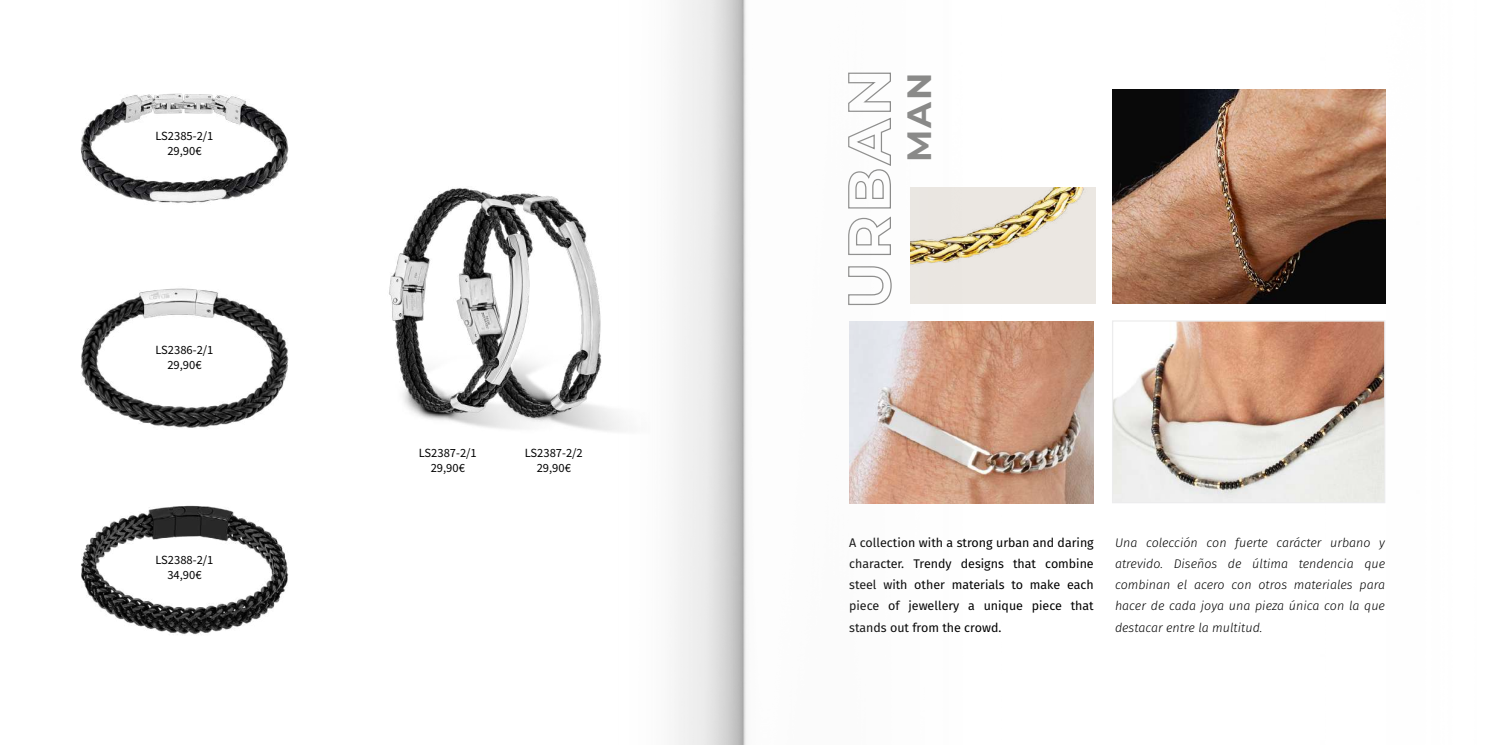
<style>
.page{position:relative;width:1489px;height:745px;background:#fff}
.page>*{position:absolute;margin:0;border:0;box-sizing:border-box;transform-origin:0 0}
.t1{font:700 33.75px "Montserrat";color:#878786}
.t2{font:italic 300 12.5px/21.2px "Fira Sans";color:#000;text-align:justify}
.t3{font:12.5px/21.2px "Fira Sans";color:#000;text-align:justify}
.t4{font:12.5px/15px "Source Sans Pro";color:#000;text-align:center}
</style>
<div class="page">
<img style="left:80px;top:0;width:1306px;height:744px">
<p class="t4" style="left:155px;top:128px;width:60px">LS2385-2/1<br>29,90€</p>
<p class="t4" style="left:155px;top:341px;width:60px">LS2386-2/1<br>29,90€</p>
<p class="t4" style="left:155px;top:551px;width:60px">LS2388-2/1<br>34,90€</p>
<p class="t4" style="left:419px;top:445px;width:60px">LS2387-2/1<br>29,90€</p>
<p class="t4" style="left:524px;top:445px;width:60px">LS2387-2/2<br>29,90€</p>
<h1 class="t1" style="left:894px;top:161px;width:90px;rotate:-90deg">MAN</h1>
<p class="t3" style="left:849px;top:531px;width:246px">A collection with a strong urban and daring character. Trendy designs that combine steel with other materials to make each piece of jewellery a unique piece that stands out from the crowd.</p>
<p class="t2" style="left:1114px;top:531px;width:271px">Una colección con fuerte carácter urbano y atrevido. Diseños de última tendencia que combinan el acero con otros materiales para hacer de cada joya una pieza única con la que destacar entre la multitud.</p>
</div>
